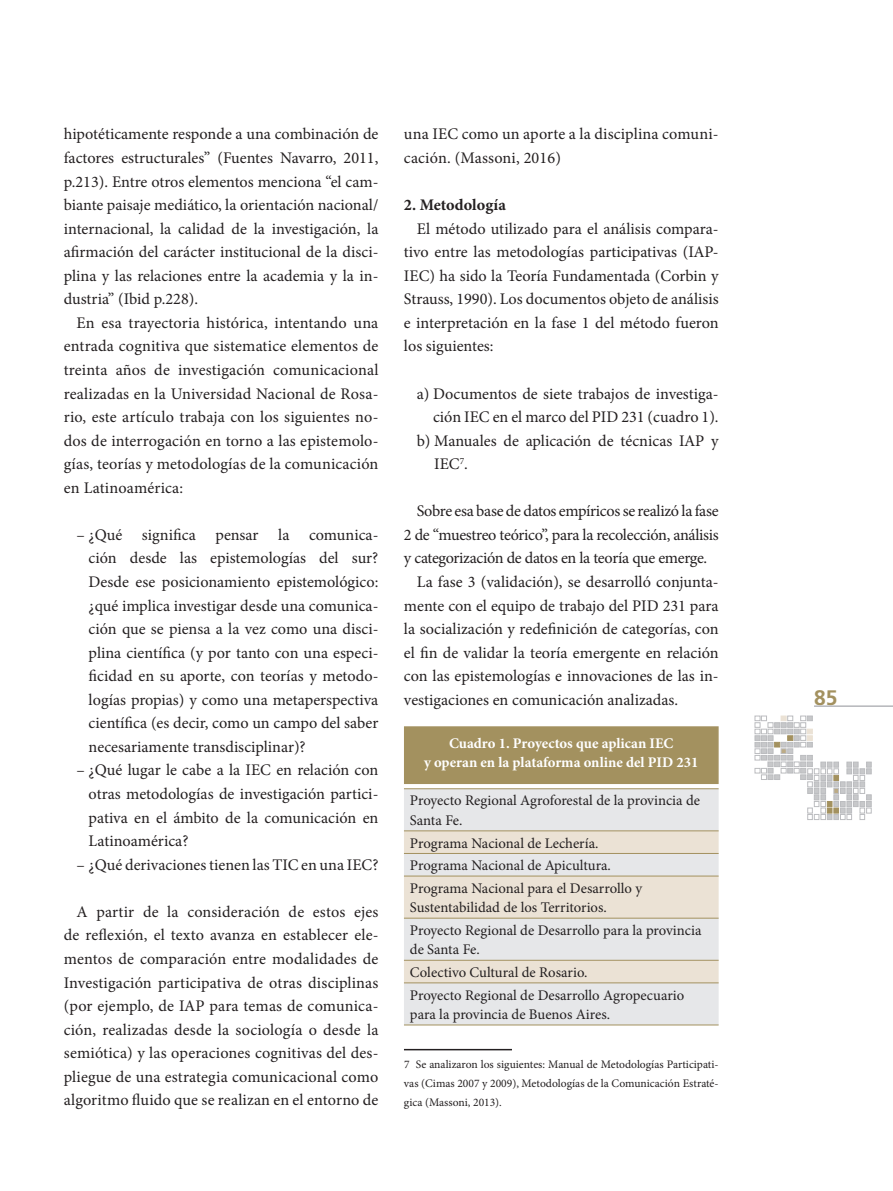
<style>
.page{position:relative;width:893px;height:1191px;background:#fff}
.page>*{position:absolute;margin:0;border:0;box-sizing:border-box;transform-origin:0 0}
.t1{font:700 21px "Frutiger";color:#a3915f}
.t2{font:16.2px/23.5px "Minion Pro";color:#231f20;text-align:justify}
.t3{font:16.2px "Minion Pro";letter-spacing:-.02em;color:#231f20}
.t4{font:700 16.2px "Minion Pro";letter-spacing:.005em;color:#231f20}
.t5{font:14.7px/22.6px "Minion Pro";color:#231f20}
.t6{font:700 14.7px/19.5px "Minion Pro";color:#fff;text-align:center}
.t7{font:11.55px/18.8px "Minion Pro";color:#231f20;text-align:justify}
</style>
<div class="page">
<svg style="left:755px;top:716px;width:116px;height:103px"></svg>
<hr style="left:814px;top:706px;width:79px;height:1px;background:#b2b3b7">
<div style="left:404px;top:726px;width:315px;height:58px;background:#a3915f;border:2px solid #a3915f"></div>
<div style="left:404px;top:789px;width:315px;height:235px;background:#e6e7e9"></div>
<svg style="left:404px;top:831px;width:315px;height:151px;background:#e7e3db"></svg>
<hr style="left:404px;top:788px;width:315px;height:1px;background:#a3915f">
<hr style="left:404px;top:830px;width:315px;height:1px;background:#a3915f">
<hr style="left:404px;top:853px;width:315px;height:1px;background:#a3915f">
<hr style="left:404px;top:875px;width:315px;height:1px;background:#a3915f">
<hr style="left:404px;top:917px;width:315px;height:1px;background:#a3915f">
<hr style="left:404px;top:960px;width:315px;height:1px;background:#a3915f">
<hr style="left:404px;top:982px;width:315px;height:1px;background:#a3915f">
<hr style="left:404px;top:1024px;width:315px;height:1px;background:#a3915f">
<hr style="left:404px;top:1049px;width:108px;height:1px;background:#231f20">
<p class="t2" style="left:64px;top:122px;width:316px">hipotéticamente responde a una combinación de factores estructurales” (Fuentes Navarro, 2011, p.213). Entre otros elementos menciona “el cam&shy;biante paisaje mediático, la orientación nacional/ internacional, la calidad de la investigación, la afirmación del carácter institucional de la disci&shy;plina y las relaciones entre la academia y la in&shy;dustria” (Ibid p.228).</p>
<p class="t2" style="left:64px;top:311px;width:316px;text-indent:13px">En esa trayectoria histórica, intentando una entrada cognitiva que sistematice elementos de treinta años de investigación comunicacional realizadas en la Universidad Nacional de Rosa&shy;rio, este artículo trabaja con los siguientes no&shy;dos de interrogación en torno a las epistemolo&shy;gías, teorías y metodologías de la comunicación en Latinoamérica:</p>
<p class="t2" style="left:89px;top:523px;width:291px;text-indent:-12px">– ¿Qué significa pensar la comunica&shy;ción desde las epistemologías del sur?<br>Desde ese posicionamiento epistemológico: ¿qué implica investigar desde una comunica&shy;ción que se piensa a la vez como una disci&shy;plina científica (y por tanto con una especi&shy;ficidad en su aporte, con teorías y metodo&shy;logías propias) y como una metaperspectiva científica (es decir, como un campo del saber necesariamente transdisciplinar)?</p>
<p class="t2" style="left:89px;top:758px;width:291px;text-indent:-12px">– ¿Qué lugar le cabe a la IEC en relación con otras metodologías de investigación partici&shy;pativa en el ámbito de la comunicación en Latinoamérica?</p>
<p class="t2" style="left:77px;top:853px;width:303px">– ¿Qué derivaciones tienen las TIC en una IEC?</p>
<p class="t2" style="left:64px;top:900px;width:316px;text-indent:13px">A partir de la consideración de estos ejes de reflexión, el texto avanza en establecer ele&shy;mentos de comparación entre modalidades de Investigación participativa de otras disciplinas (por ejemplo, de IAP para temas de comunica&shy;ción, realizadas desde la sociología o desde la semiótica) y las operaciones cognitivas del des&shy;pliegue de una estrategia comunicacional como algoritmo fluido que se realizan en el entorno de</p>
<p class="t2" style="left:404px;top:122px;width:316px">una IEC como un aporte a la disciplina comuni&shy;cación. (Massoni, 2016)</p>
<p class="t4" style="left:404px;top:193px;width:103px">2. Metodología</p>
<p class="t2" style="left:404px;top:217px;width:316px;text-indent:13px">El método utilizado para el análisis compara&shy;tivo entre las metodologías participativas (IAP-IEC) ha sido la Teoría Fundamentada (Corbin y Strauss, 1990). Los documentos objeto de análisis e interpretación en la fase 1 del método fueron los siguientes:</p>
<p class="t2" style="left:417px;top:382px;width:303px">a) Documentos de siete trabajos de investiga-</p>
<p class="t2" style="left:433px;top:405px;width:287px">ción IEC en el marco del PID 231 (cuadro 1).</p>
<p class="t2" style="left:417px;top:429px;width:303px">b) Manuales de aplicación de técnicas IAP y</p>
<p class="t2" style="left:434px;top:452px;width:35px">IEC<sup>7</sup>.</p>
<p class="t3" style="left:417px;top:500px;width:303px">Sobre esa base de datos empíricos se realizó la fase</p>
<p class="t3" style="left:404px;top:524px;width:316px">2 de “muestreo teórico”, para la recolección, análisis</p>
<p class="t3" style="left:404px;top:547px;width:305px">y categorización de datos en la teoría que emerge.</p>
<p class="t2" style="left:417px;top:570px;width:303px">La fase 3 (validación), se desarrolló conjunta-</p>
<p class="t2" style="left:404px;top:593px;width:316px">mente con el equipo de trabajo del PID 231 para</p>
<p class="t2" style="left:404px;top:617px;width:316px">la socialización y redefinición de categorías, con</p>
<p class="t2" style="left:404px;top:641px;width:316px">el fin de validar la teoría emergente en relación</p>
<p class="t2" style="left:404px;top:664px;width:316px">con las epistemologías e innovaciones de las in-</p>
<p class="t2" style="left:404px;top:688px;width:276px">vestigaciones en comunicación analizadas.</p>
<p class="t6" style="left:424px;top:733px;width:276px">Cuadro 1. Proyectos que aplican IEC<br>y operan en la plataforma online del PID 231</p>
<p class="t5" style="left:410px;top:791px;width:292px;line-height:19.5px">Proyecto Regional Agroforestal de la provincia de<br>Santa Fe.</p>
<p class="t5" style="left:410px;top:831px;width:234px">Programa Nacional de Lechería.<br>Programa Nacional de Apicultura.<br>Programa Nacional para el Desarrollo y</p>
<p class="t5" style="left:410px;top:896px;width:293px">Sustentabilidad de los Territorios.<br>Proyecto Regional de Desarrollo para la provincia</p>
<p class="t5" style="left:410px;top:938px;width:276px">de Santa Fe.<br>Colectivo Cultural de Rosario.<br>Proyecto Regional de Desarrollo Agropecuario</p>
<p class="t5" style="left:410px;top:1003px;width:202px">para la provincia de Buenos Aires.</p>
<p class="t7" style="left:404px;top:1055px;width:316px">7 Se analizaron los siguientes: Manual de Metodologías Participati&shy;vas (Cimas 2007 y 2009), Metodologías de la Comunicación Estraté&shy;gica (Massoni, 2013).</p>
<p class="t1" style="left:814px;top:685px;width:25px">85</p>
</div>
